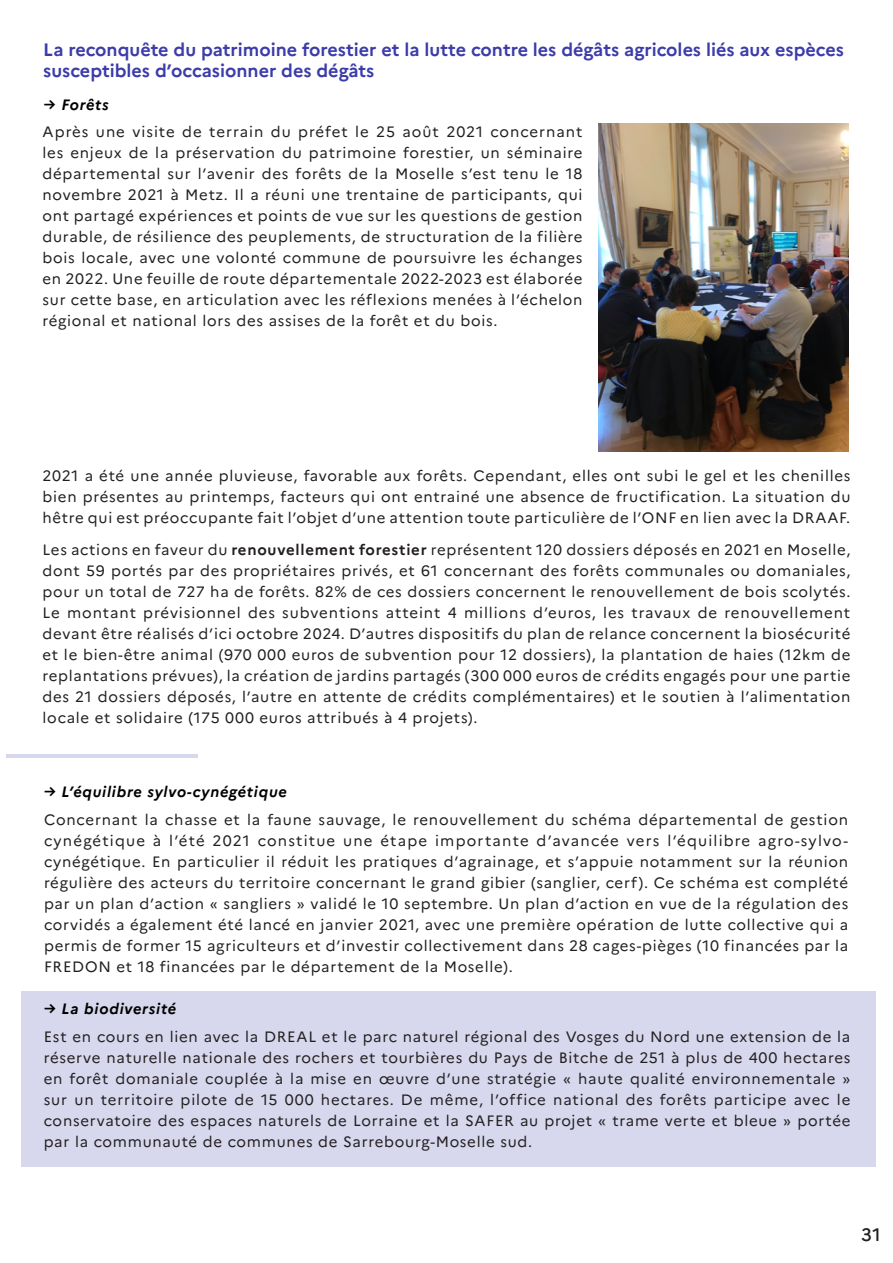
<style>
.page{position:relative;width:893px;height:1263px;background:#fff}
.page>*{position:absolute;margin:0;border:0;box-sizing:border-box;transform-origin:0 0}
.t1{font:700 18px/21.6px "Marianne";color:#000091}
.t2{font:500 18px "Marianne";color:#231f20}
.Style_de_paragraphe{font:15px/21px "Marianne";letter-spacing:.05em;color:#231f20;text-align:justify}
.Style_de_paragraphe-2{font:italic 700 15px "Marianne";letter-spacing:.05em;color:#000}
.s1{font-weight:700}
</style>
<div class="page">
<div style="left:21px;top:991px;width:855px;height:175px;background:#d7d7ed"></div>
<hr style="left:6px;top:754px;width:192px;height:3px;background:#000091">
<img style="left:598px;top:124px;width:250px;height:328px">
<p class="t1" style="left:43px;top:39px;width:802px">La reconquête du patrimoine forestier et la lutte contre les dégâts agricoles liés aux espèces susceptibles d’occasionner des dégâts</p>
<p class="Style_de_paragraphe-2" style="left:44px;top:96px;width:67px">→ Forêts</p>
<p class="Style_de_paragraphe" style="left:43px;top:122px;width:542px">Après une visite de terrain du préfet le 25 août 2021 concernant les enjeux de la préservation du patrimoine forestier, un séminaire départemental sur l’avenir des forêts de la Moselle s’est tenu le 18 novembre 2021 à Metz. Il a réuni une trentaine de participants, qui ont partagé expériences et points de vue sur les questions de gestion durable, de résilience des peuplements, de structuration de la filière bois locale, avec une volonté commune de poursuivre les échanges en 2022. Une feuille de route départementale 2022-2023 est élaborée sur cette base, en articulation avec les réflexions menées à l’échelon régional et national lors des assises de la forêt et du bois.</p>
<p class="Style_de_paragraphe" style="left:43px;top:466px;width:809px">2021 a été une année pluvieuse, favorable aux forêts. Cependant, elles ont subi le gel et les chenilles bien présentes au printemps, facteurs qui ont entrainé une absence de fructification. La situation du hêtre qui est préoccupante fait l’objet d’une attention toute particulière de l’ONF en lien avec la DRAAF.</p>
<p class="Style_de_paragraphe" style="left:43px;top:539px;width:809px">Les actions en faveur du <span class="s1">renouvellement forestier</span> représentent 120 dossiers déposés en 2021 en Moselle, dont 59 portés par des propriétaires privés, et 61 concernant des forêts communales ou domaniales, pour un total de 727 ha de forêts. 82% de ces dossiers concernent le renouvellement de bois scolytés.<br>Le montant prévisionnel des subventions atteint 4 millions d’euros, les travaux de renouvellement devant être réalisés d’ici octobre 2024. D’autres dispositifs du plan de relance concernent la biosécurité et le bien-être animal (970 000 euros de subvention pour 12 dossiers), la plantation de haies (12km de replantations prévues), la création de jardins partagés (300 000 euros de crédits engagés pour une partie des 21 dossiers déposés, l’autre en attente de crédits complémentaires) et le soutien à l’alimentation locale et solidaire (175 000 euros attribués à 4 projets).</p>
<p class="Style_de_paragraphe-2" style="left:44px;top:782px;width:244px">→ L’équilibre sylvo-cynégétique</p>
<p class="Style_de_paragraphe" style="left:44px;top:809px;width:806px">Concernant la chasse et la faune sauvage, le renouvellement du schéma départemental de gestion cynégétique à l’été 2021 constitue une étape importante d’avancée vers l’équilibre agro-sylvo&shy;cynégétique. En particulier il réduit les pratiques d’agrainage, et s’appuie notamment sur la réunion régulière des acteurs du territoire concernant le grand gibier (sanglier, cerf). Ce schéma est complété par un plan d’action « sangliers » validé le 10 septembre. Un plan d’action en vue de la régulation des corvidés a également été lancé en janvier 2021, avec une première opération de lutte collective qui a permis de former 15 agriculteurs et d’investir collectivement dans 28 cages-pièges (10 financées par la FREDON et 18 financées par le département de la Moselle).</p>
<p class="Style_de_paragraphe-2" style="left:44px;top:999px;width:134px">→ La biodiversité</p>
<p class="Style_de_paragraphe" style="left:44px;top:1026px;width:808px">Est en cours en lien avec la DREAL et le parc naturel régional des Vosges du Nord une extension de la réserve naturelle nationale des rochers et tourbières du Pays de Bitche de 251 à plus de 400 hectares en forêt domaniale couplée à la mise en œuvre d’une stratégie « haute qualité environnementale » sur un territoire pilote de 15 000 hectares. De même, l’office national des forêts participe avec le conservatoire des espaces naturels de Lorraine et la SAFER au projet « trame verte et bleue » portée par la communauté de communes de Sarrebourg-Moselle sud.</p>
<p class="t2" style="left:861px;top:1224px;width:21px">31</p>
</div>
